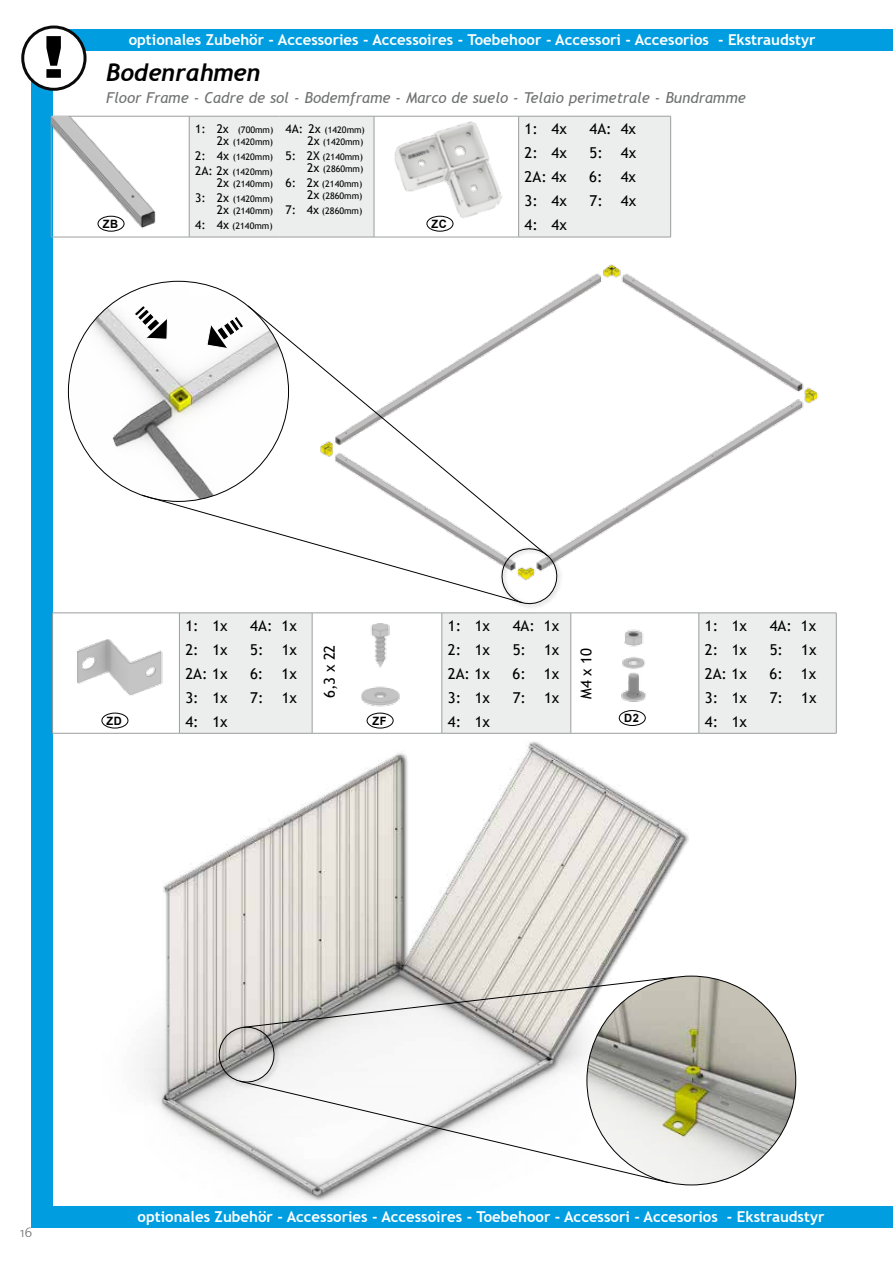
<style>
.page{position:relative;width:893px;height:1263px;background:#fff}
.page>*{position:absolute;margin:0;border:0;box-sizing:border-box;transform-origin:0 0}
.t1{font:italic 700 24px "Trebuchet";color:#000}
.t2{font:700 15px "Trebuchet MS";color:#fff}
.t3{font:15px "Trebuchet MS";color:#000}
.t4{font:italic 15px "Trebuchet MS";color:#707172}
.t5{font:300 13.5px "The Sans";color:#707172}
.t6{font:700 11.4px "Arial";letter-spacing:.05em;color:#000}
.t7{font:9px/12px "Trebuchet MS";color:#000;text-align:right}
.s1{font-size:12px}
</style>
<div class="page">
<div style="left:31px;top:75px;width:21px;height:1152px;background:#009ee0"></div>
<div style="left:49px;top:1206px;width:844px;height:21px;background:#009ee0"></div>
<div style="left:52px;top:29px;width:841px;height:22px;background:#009ee0"></div>
<div style="left:23px;top:27px;width:62px;height:62px;background:#fff;border-radius:50%"></div>
<div style="left:21px;top:26px;width:66px;height:65px;border:3px solid #0a0a0b;border-radius:50%"></div>
<svg style="left:46px;top:36px;width:15px;height:42px"></svg>
<div style="left:181px;top:614px;width:655px;height:119px;background:#eceded"></div>
<hr style="left:52px;top:613px;width:127px;height:1px;background:#9c9e9f">
<hr style="left:52px;top:613px;width:1px;height:120px;background:#9c9e9f">
<hr style="left:179px;top:613px;width:133px;height:1px;background:#9c9e9f">
<hr style="left:312px;top:613px;width:1px;height:120px;background:#9c9e9f">
<hr style="left:442px;top:613px;width:129px;height:1px;background:#9c9e9f">
<hr style="left:571px;top:613px;width:128px;height:1px;background:#9c9e9f">
<hr style="left:699px;top:613px;width:137px;height:1px;background:#9c9e9f">
<hr style="left:699px;top:613px;width:1px;height:120px;background:#9c9e9f">
<hr style="left:836px;top:613px;width:1px;height:120px;background:#9c9e9f">
<hr style="left:699px;top:733px;width:137px;height:1px;background:#9c9e9f">
<div style="left:190px;top:117px;width:480px;height:120px;background:#eceded"></div>
<hr style="left:51px;top:116px;width:138px;height:1px;background:#9c9e9f">
<hr style="left:189px;top:116px;width:90px;height:1px;background:#9c9e9f">
<hr style="left:189px;top:116px;width:1px;height:121px;background:#9c9e9f">
<hr style="left:279px;top:116px;width:95px;height:1px;background:#9c9e9f">
<hr style="left:374px;top:116px;width:145px;height:1px;background:#9c9e9f">
<hr style="left:374px;top:116px;width:1px;height:121px;background:#9c9e9f">
<hr style="left:519px;top:116px;width:152px;height:1px;background:#9c9e9f">
<hr style="left:670px;top:116px;width:1px;height:121px;background:#9c9e9f">
<hr style="left:51px;top:237px;width:138px;height:1px;background:#9c9e9f">
<hr style="left:189px;top:237px;width:90px;height:1px;background:#9c9e9f">
<hr style="left:279px;top:237px;width:95px;height:1px;background:#9c9e9f">
<img style="left:281px;top:229px;width:537px;height:329px">
<div style="left:499px;top:546px;width:64px;height:63px;background:#000;opacity:.75"></div>
<svg style="left:247px;top:305px;width:301px;height:190px"></svg>
<svg style="left:141px;top:495px;width:419px;height:112px"></svg>
<img style="left:68px;top:281px;width:221px;height:220px;border-radius:110px">
<svg style="left:133px;top:305px;width:35px;height:35px"></svg>
<svg style="left:206px;top:315px;width:38px;height:34px"></svg>
<img style="left:31px;top:706px;width:727px;height:522px">
<img style="left:587px;top:976px;width:209px;height:209px;border-radius:104px">
<svg style="left:215px;top:977px;width:460px;height:206px"></svg>
<img style="left:51px;top:116px;width:130px;height:121px">
<div style="left:98px;top:216px;width:26px;height:16px;border:1px solid #000;border-radius:50%"></div>
<div style="left:427px;top:216px;width:26px;height:16px;border:1px solid #000;border-radius:50%"></div>
<img style="left:381px;top:115px;width:144px;height:114px">
<img style="left:54px;top:613px;width:127px;height:120px">
<div style="left:102px;top:713px;width:26px;height:15px;border:1px solid #000;border-radius:50%"></div>
<img style="left:313px;top:612px;width:130px;height:115px">
<div style="left:367px;top:713px;width:27px;height:15px;border:1px solid #000;border-radius:50%"></div>
<img style="left:569px;top:612px;width:128px;height:103px">
<div style="left:619px;top:710px;width:27px;height:16px;border:1px solid #000;border-radius:50%"></div>
<p class="t2" style="left:129px;top:30px;width:688px">optionales Zubehör - Accessories - Accessoires - Toebehoor - Accessori - Accesorios - Ekstraudstyr</p>
<h1 class="t1" style="left:106px;top:58px;width:155px">Bodenrahmen</h1>
<p class="t4" style="left:106px;top:88px;width:641px">Floor Frame - Cadre de sol - Bodemframe - Marco de suelo - Telaio perimetrale - Bundramme</p>
<p class="t3" style="left:525px;top:119px;width:44px">1: 4x</p>
<p class="t3" style="left:589px;top:119px;width:48px">4A: 4x</p>
<p class="t3" style="left:525px;top:143px;width:44px">2: 4x</p>
<p class="t3" style="left:589px;top:143px;width:48px">5: 4x</p>
<p class="t3" style="left:525px;top:167px;width:44px">2A: 4x</p>
<p class="t3" style="left:589px;top:167px;width:48px">6: 4x</p>
<p class="t3" style="left:525px;top:191px;width:44px">3: 4x</p>
<p class="t3" style="left:589px;top:191px;width:48px">7: 4x</p>
<p class="t7" style="left:195px;top:124px;width:80px"><span class="s1">1: 2x</span> (700mm)<br><span class="s1">2x</span> (1420mm)</p>
<p class="t7" style="left:195px;top:149px;width:79px;line-height:15px;text-align:left"><span class="s1">2: 4x</span> (1420mm)<br><span class="s1">2A: 2x</span> (1420mm)</p>
<p class="t7" style="left:195px;top:176px;width:80px;line-height:15px"><span class="s1">2x</span> (2140mm)<br><span class="s1">3: 2x</span> (1420mm)</p>
<p class="t7" style="left:195px;top:203px;width:80px;line-height:15px"><span class="s1">2x</span> (2140mm)<br><span class="s1">4: 4x</span> (2140mm)</p>
<p class="t7" style="left:285px;top:124px;width:81px"><span class="s1">4A: 2x</span> (1420mm)<br><span class="s1">2x</span> (1420mm)</p>
<p class="t7" style="left:285px;top:151px;width:80px"><span class="s1">5: 2X</span> (2140mm)<br><span class="s1">2x</span> (2860mm)</p>
<p class="t7" style="left:285px;top:178px;width:79px"><span class="s1">6: 2x</span> (2140mm)<br><span class="s1">2x</span> (2860mm)</p>
<p class="t7" style="left:285px;top:205px;width:78px"><span class="s1">7: 4x</span> (2860mm)</p>
<p class="t6" style="left:103px;top:216px;width:17px">ZB</p>
<p class="t6" style="left:432px;top:216px;width:17px">ZC</p>
<p class="t3" style="left:525px;top:215px;width:44px">4: 4x</p>
<p class="t6" style="left:107px;top:713px;width:17px">ZD</p>
<p class="t3" style="left:185px;top:616px;width:44px">1: 1x</p>
<p class="t3" style="left:250px;top:616px;width:48px">4A: 1x</p>
<p class="t3" style="left:185px;top:640px;width:44px">2: 1x</p>
<p class="t3" style="left:250px;top:640px;width:48px">5: 1x</p>
<p class="t3" style="left:185px;top:664px;width:44px">2A: 1x</p>
<p class="t3" style="left:250px;top:664px;width:48px">6: 1x</p>
<p class="t3" style="left:185px;top:688px;width:44px">3: 1x</p>
<p class="t3" style="left:250px;top:688px;width:48px">7: 1x</p>
<p class="t3" style="left:185px;top:712px;width:44px">4: 1x</p>
<p class="t3" style="left:320px;top:698px;width:55px;rotate:-90deg">6,3 x 22</p>
<p class="t6" style="left:372px;top:713px;width:16px">ZF</p>
<p class="t3" style="left:448px;top:616px;width:44px">1: 1x</p>
<p class="t3" style="left:513px;top:616px;width:48px">4A: 1x</p>
<p class="t3" style="left:448px;top:640px;width:44px">2: 1x</p>
<p class="t3" style="left:513px;top:640px;width:48px">5: 1x</p>
<p class="t3" style="left:448px;top:664px;width:44px">2A: 1x</p>
<p class="t3" style="left:512px;top:664px;width:48px">6: 1x</p>
<p class="t3" style="left:448px;top:688px;width:44px">3: 1x</p>
<p class="t3" style="left:513px;top:688px;width:48px">7: 1x</p>
<p class="t3" style="left:448px;top:712px;width:44px">4: 1x</p>
<p class="t3" style="left:577px;top:699px;width:52px;rotate:-90deg">M4 x 10</p>
<p class="t6" style="left:624px;top:710px;width:16px">D2</p>
<p class="t3" style="left:705px;top:616px;width:44px">1: 1x</p>
<p class="t3" style="left:770px;top:616px;width:48px">4A: 1x</p>
<p class="t3" style="left:705px;top:640px;width:44px">2: 1x</p>
<p class="t3" style="left:770px;top:640px;width:48px">5: 1x</p>
<p class="t3" style="left:705px;top:664px;width:44px">2A: 1x</p>
<p class="t3" style="left:769px;top:664px;width:48px">6: 1x</p>
<p class="t3" style="left:705px;top:688px;width:44px">3: 1x</p>
<p class="t3" style="left:770px;top:688px;width:48px">7: 1x</p>
<p class="t3" style="left:705px;top:712px;width:44px">4: 1x</p>
<p class="t5" style="left:20px;top:1221px;width:14px">16</p>
<p class="t2" style="left:138px;top:1207px;width:688px">optionales Zubehör - Accessories - Accessoires - Toebehoor - Accessori - Accesorios - Ekstraudstyr</p>
</div>
